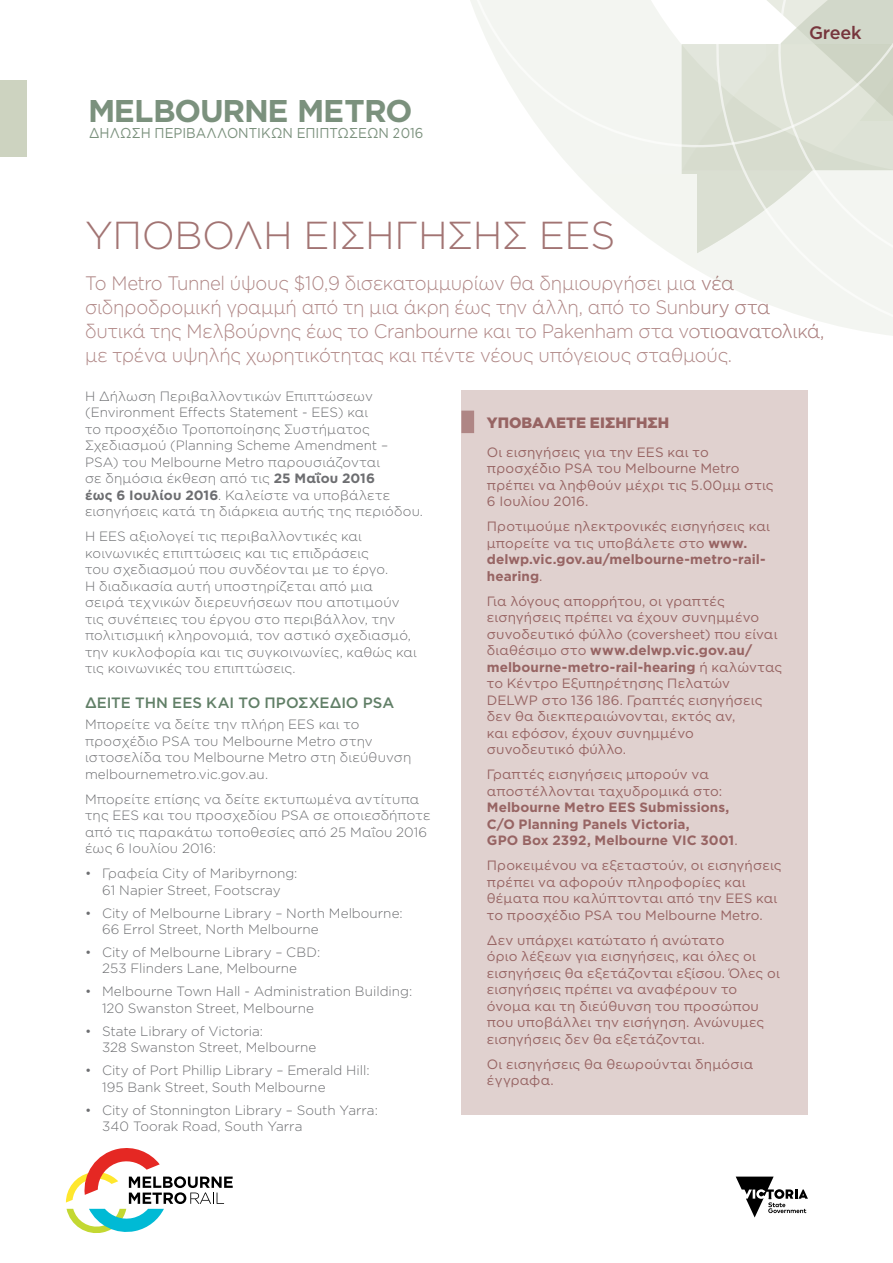
<style>
.page{position:relative;width:893px;height:1263px;background:#fff}
.page>*{position:absolute;margin:0;border:0;box-sizing:border-box;transform-origin:0 0}
.EES_H1{font:300 39px "Gotham";letter-spacing:-.01em;color:#a27473}
.t1{font:700 31.35px "Gotham HTF";letter-spacing:-.04em;color:#7b917d}
.EES_Intro_Para__re{font:300 19.5px/24px "Gotham";letter-spacing:-.02em;color:#af8685;scale:.95 1}
.t2{font:500 18px "Gotham";letter-spacing:-.01em;color:#77363d}
.EES_H2_-_green{font:500 15px "Gotham";letter-spacing:-.005em;color:#617f67}
.EES_Box_H1_-_1_col{font:900 15px "Gotham";color:#976463}
.t3{font:14.25px "Gotham";color:#7b917d;scale:.93 1}
.EES_BC{font:300 13.5px/16.5px "Gotham";letter-spacing:.005em;color:#6d6e71}
.EES_Box_BC_-_red{font:13.5px/16.5px "Gotham";letter-spacing:.01em;color:#976463}
.EES_Box_BC_-_red-2{font:700 13.5px/16.5px "Gotham";letter-spacing:.005em;color:#976463}
.s1{font-family:"Gotham HTF"}
.s2{font-weight:700}
.s3{font-weight:400}
</style>
<div class="page">
<svg style="left:736px;top:1176px;width:72px;height:41px"></svg>
<svg style="left:66px;top:1148px;width:167px;height:85px"></svg>
<div style="left:461px;top:390px;width:347px;height:724px;background:#e0d1cf"></div>
<div style="left:461px;top:411px;width:13px;height:22px;background:#af8685"></div>
<div style="left:0;top:80px;width:26px;height:77px;background:#cdd3c0"></div>
<svg style="left:563px;top:158px;width:134px;height:112px;fill:#f3f5f1"></svg>
<svg style="left:697px;top:158px;width:196px;height:178px"></svg>
<svg style="left:470px;top:0;width:423px;height:158px"></svg>
<p class="t1" style="left:88px;top:93px;width:326px">MELBOURNE METRO</p>
<p class="t3" style="left:89px;top:124px;width:361px">ΔΗΛΩΣΗ ΠΕΡΙΒΑΛΛΟΝΤΙΚΩΝ ΕΠΙΠΤΩΣΕΩΝ <span class="s1">2016</span></p>
<h1 class="t2" style="left:809px;top:21px;width:54px">Greek</h1>
<p class="EES_H1" style="left:85px;top:210px;width:532px">ΥΠΟΒΟΛΗ ΕΙΣΗΓΗΣΗΣ EES</p>
<p class="EES_Intro_Para__re" style="left:85px;top:270px;width:780px">Το Metro Tunnel ύψους $10,9 δισεκατομμυρίων θα δημιουργήσει μια νέα σιδηροδρομική γραμμή από τη μια άκρη έως την άλλη, από το Sunbury στα δυτικά της Μελβούρνης έως το Cranbourne και το Pakenham στα νοτιοανατολικά, με τρένα υψηλής χωρητικότητας και πέντε νέους υπόγειους σταθμούς.</p>
<p class="EES_BC" style="left:85px;top:387px;width:339px">Η Δήλωση Περιβαλλοντικών Επιπτώσεων (Environment Effects Statement - EES) και<br>το προσχέδιο Τροποποίησης Συστήματος Σχεδιασμού (Planning Scheme Amendment – PSA) του Melbourne Metro παρουσιάζονται<br>σε δημόσια έκθεση από τις <span class="s2">25 Μαΐου 2016<br>έως 6 Ιουλίου 2016</span>. Καλείστε να υποβάλετε εισηγήσεις κατά τη διάρκεια αυτής της περιόδου.</p>
<p class="EES_BC" style="left:85px;top:528px;width:333px">Η EES αξιολογεί τις περιβαλλοντικές και κοινωνικές επιπτώσεις και τις επιδράσεις<br>του σχεδιασμού που συνδέονται με το έργο.<br>Η διαδικασία αυτή υποστηρίζεται από μια<br>σειρά τεχνικών διερευνήσεων που αποτιμούν τις συνέπειες του έργου στο περιβάλλον, την πολιτισμική κληρονομιά, τον αστικό σχεδιασμό, την κυκλοφορία και τις συγκοινωνίες, καθώς και τις κοινωνικές του επιπτώσεις.</p>
<p class="EES_H2_-_green" style="left:85px;top:693px;width:311px">ΔΕΊΤΕ ΤΗΝ EES ΚΑΙ ΤΟ ΠΡΟΣΧΈΔΙΟ PSA</p>
<p class="EES_BC" style="left:85px;top:716px;width:328px">Μπορείτε να δείτε την πλήρη EES και το προσχέδιο PSA του Melbourne Metro στην ιστοσελίδα του Melbourne Metro στη διεύθυνση melbournemetro.vic.gov.au.</p>
<p class="EES_BC" style="left:85px;top:790px;width:347px">Μπορείτε επίσης να δείτε εκτυπωμένα αντίτυπα της EES και του προσχεδίου PSA σε οποιεσδήποτε από τις παρακάτω τοποθεσίες από 25 Μαΐου 2016 έως 6 Ιουλίου 2016:</p>
<p class="EES_BC" style="left:85px;top:865px;width:214px;text-align:center">• Γραφεία City of Maribyrnong:<br>61 Napier Street, Footscray</p>
<p class="EES_BC" style="left:102px;top:904px;width:302px;text-indent:-17px">• City of Melbourne Library – North Melbourne:<br>66 Errol Street, North Melbourne</p>
<p class="EES_BC" style="left:85px;top:943px;width:237px;text-align:center">• City of Melbourne Library – CBD:<br>253 Flinders Lane, Melbourne</p>
<p class="EES_BC" style="left:102px;top:983px;width:312px;text-indent:-17px">• Melbourne Town Hall - Administration Building:<br>120 Swanston Street, Melbourne</p>
<p class="EES_BC" style="left:102px;top:1022px;width:216px;text-indent:-17px">• State Library of Victoria:<br>328 Swanston Street, Melbourne</p>
<p class="EES_BC" style="left:102px;top:1062px;width:269px;text-indent:-17px">• City of Port Phillip Library – Emerald Hill:<br>195 Bank Street, South Melbourne</p>
<p class="EES_BC" style="left:102px;top:1101px;width:277px;text-indent:-17px">• City of Stonnington Library – South Yarra:<br>340 Toorak Road, South Yarra</p>
<p class="EES_Box_H1_-_1_col" style="left:487px;top:412px;width:184px">ΥΠΟΒΑΛΕΤΕ ΕΙΣΗΓΗΣΗ</p>
<p class="EES_Box_BC_-_red" style="left:487px;top:443px;width:288px">Οι εισηγήσεις για την EES και το προσχέδιο PSA του Melbourne Metro πρέπει να ληφθούν μέχρι τις 5.00μμ στις<br>6 Ιουλίου 2016.</p>
<p class="EES_Box_BC_-_red" style="left:487px;top:518px;width:285px">Προτιμούμε ηλεκτρονικές εισηγήσεις και μπορείτε να τις υποβάλετε στο <span class="s2">www. delwp.vic.gov.au/melbourne-metro-rail&shy;hearing</span>.</p>
<p class="EES_Box_BC_-_red" style="left:487px;top:592px;width:297px">Για λόγους απορρήτου, οι γραπτές εισηγήσεις πρέπει να έχουν συνημμένο συνοδευτικό φύλλο (coversheet) που είναι διαθέσιμο στο <span class="s2">www.delwp.vic.gov.au/ melbourne-metro-rail-hearing</span> ή καλώντας το Κέντρο Εξυπηρέτησης Πελατών DELWP στο 136 186. Γραπτές εισηγήσεις δεν θα διεκπεραιώνονται, εκτός αν,<br>και εφόσον, έχουν συνημμένο συνοδευτικό φύλλο.</p>
<p class="EES_Box_BC_-_red-2" style="left:487px;top:766px;width:252px"><span class="s3">Γραπτές εισηγήσεις μπορούν να αποστέλλονται ταχυδρομικά στο:<br></span>Melbourne Metro EES Submissions,<br>C/O Planning Panels Victoria,<br>GPO Box 2392, Melbourne VIC 3001<span class="s3">.</span></p>
<p class="EES_Box_BC_-_red" style="left:487px;top:857px;width:296px">Προκειμένου να εξεταστούν, οι εισηγήσεις πρέπει να αφορούν πληροφορίες και θέματα που καλύπτονται από την EES και το προσχέδιο PSA του Melbourne Metro.</p>
<p class="EES_Box_BC_-_red" style="left:487px;top:931px;width:294px">Δεν υπάρχει κατώτατο ή ανώτατο<br>όριο λέξεων για εισηγήσεις, και όλες οι εισηγήσεις θα εξετάζονται εξίσου. Όλες οι εισηγήσεις πρέπει να αναφέρουν το όνομα και τη διεύθυνση του προσώπου που υποβάλλει την εισήγηση. Ανώνυμες εισηγήσεις δεν θα εξετάζονται.</p>
<p class="EES_Box_BC_-_red" style="left:487px;top:1056px;width:268px">Οι εισηγήσεις θα θεωρούνται δημόσια έγγραφα.</p>
</div>
